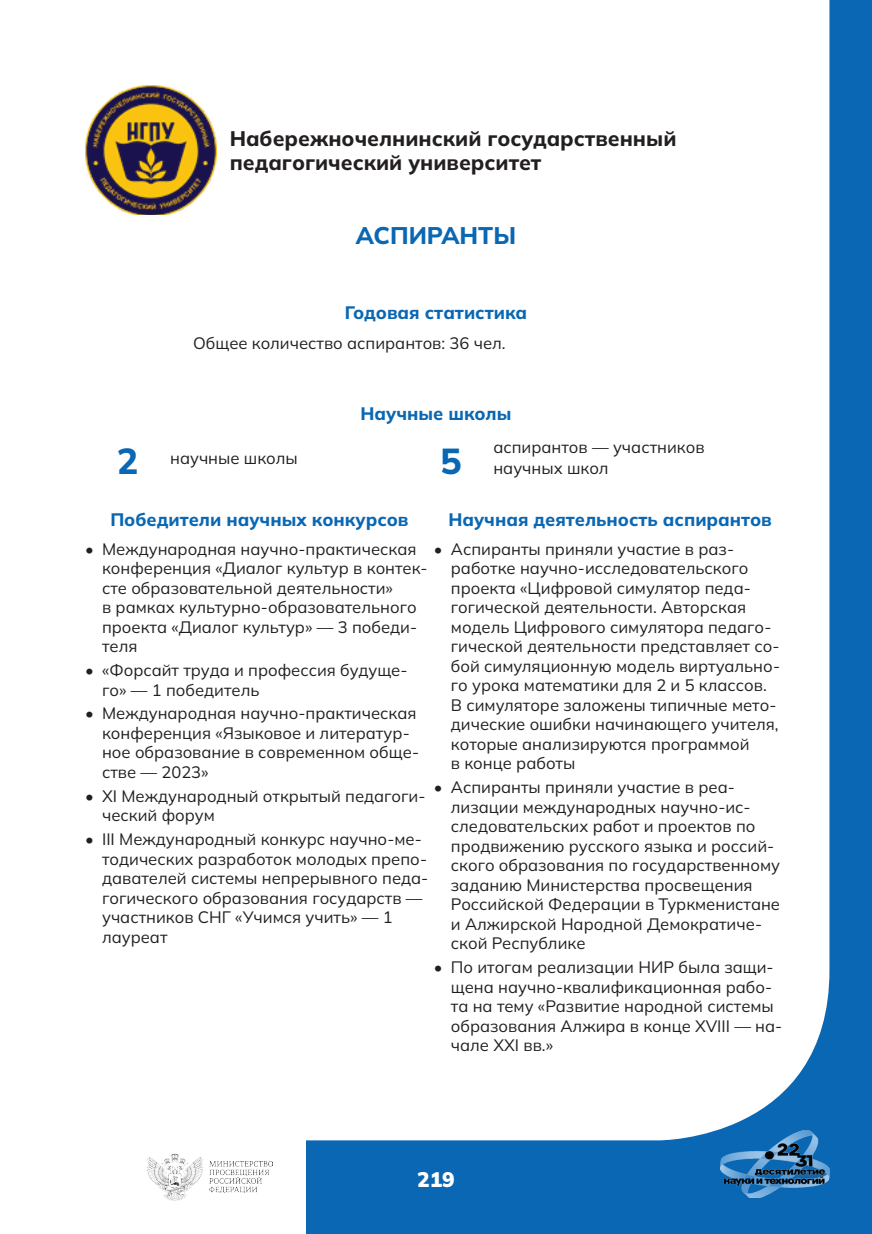
<style>
.page{position:relative;width:872px;height:1234px;background:#fff}
.page>*{position:absolute;margin:0;border:0;box-sizing:border-box;transform-origin:0 0}
.t1{font:800 36px "Mulish";color:#0a67b3}
.t2{font:800 24px "Mulish";color:#0a67b3}
.t3{font:800 21px/24px "Mulish";color:#231f20}
.t4{font:900 21px "Mulish";color:#fff}
.t5{font:800 18px "Mulish";color:#0a67b3}
.t6{font:16.5px/19.5px "Mulish";color:#231f20}
.s1{font-weight:800;font-size:36px;color:#0a67b3}
</style>
<div class="page">
<div style="left:306px;top:0;width:566px;height:1233px;background:#0a67b3"></div>
<div style="left:85px;top:0;width:744px;height:1140px;background:#fff"></div>
<img style="left:720px;top:1129px;width:109px;height:68px">
<img style="left:147px;top:1153px;width:125px;height:46px">
<img style="left:86px;top:86px;width:130px;height:129px">
<p class="t3" style="left:230px;top:126px;width:448px">Набережночелнинский государственный педагогический университет</p>
<h2 class="t2" style="left:356px;top:219px;width:19px">Асп</h2>
<h2 class="t2" style="left:409px;top:219px;width:109px">иранты</h2>
<p class="t5" style="left:345px;top:300px;width:184px">Годовая статистика</p>
<p class="t6" style="left:85px;top:333px;width:41px">О</p>
<p class="t6" style="left:206px;top:333px;width:301px">бщее количество аспирантов: 36 чел.</p>
<p class="t5" style="left:360px;top:401px;width:152px">Научные школы</p>
<p class="t6" style="left:117px;top:447px;width:182px"><span class="s1">2</span> научные школы</p>
<h1 class="t1" style="left:440px;top:436px;width:23px">5</h1>
<p class="t6" style="left:493px;top:436px;width:213px;line-height:21px">аспирантов — участников научных школ</p>
<p class="t5" style="left:110px;top:507px;width:300px">Победители научных конкурсов</p>
<p class="t6" style="left:102px;top:538px;width:327px;text-indent:-17px">• Международная научно-практическая конференция «Диалог культур в контек&shy;сте образовательной деятельности»<br>в рамках культурно-образовательного проекта «Диалог культур» — 3 победи&shy;теля</p>
<p class="t6" style="left:102px;top:660px;width:307px;text-indent:-17px">• «Форсайт труда и профессия будуще&shy;го» — 1 победитель</p>
<p class="t6" style="left:102px;top:703px;width:318px;text-indent:-17px">• Международная научно-практическая конференция «Языковое и литератур&shy;ное образование в современном обще&shy;стве — 2023»</p>
<p class="t6" style="left:102px;top:785px;width:325px;text-indent:-17px">• XI Международный открытый педагоги&shy;ческий форум</p>
<p class="t6" style="left:102px;top:828px;width:328px;text-indent:-17px">• III Международный конкурс научно-ме&shy;тодических разработок молодых препо&shy;давателей системы непрерывного педа&shy;гогического образования государств — участников СНГ «Учимся учить» — 1 лауреат</p>
<p class="t5" style="left:448px;top:507px;width:325px">Научная деятельность аспирантов</p>
<p class="t6" style="left:451px;top:538px;width:331px;text-indent:-17px">• Аспиранты приняли участие в раз&shy;работке научно-исследовательского проекта «Цифровой симулятор педа&shy;гогической деятельности. Авторская модель Цифрового симулятора педаго&shy;гической деятельности представляет со&shy;бой симуляционную модель виртуально&shy;го урока математики для 2 и 5 классов.<br>В симуляторе заложены типичные мето&shy;дические ошибки начинающего учителя, которые анализируются программой<br>в конце работы</p>
<p class="t6" style="left:451px;top:777px;width:331px;text-indent:-17px">• Аспиранты приняли участие в реа&shy;лизации международных научно-ис&shy;следовательских работ и проектов по продвижению русского языка и россий&shy;ского образования по государственному заданию Министерства просвещения Российской Федерации в Туркменистане и Алжирской Народной Демократиче&shy;ской Республике</p>
<p class="t6" style="left:451px;top:956px;width:333px;text-indent:-17px">• По итогам реализации НИ Р была защи&shy;щена научно-квалификационная рабо&shy;та на тему «Развитие народной системы образования Алжира в конце XVIII — на&shy;чале XXI вв.»</p>
<p class="t4" style="left:417px;top:1164px;width:39px">219</p>
</div>
